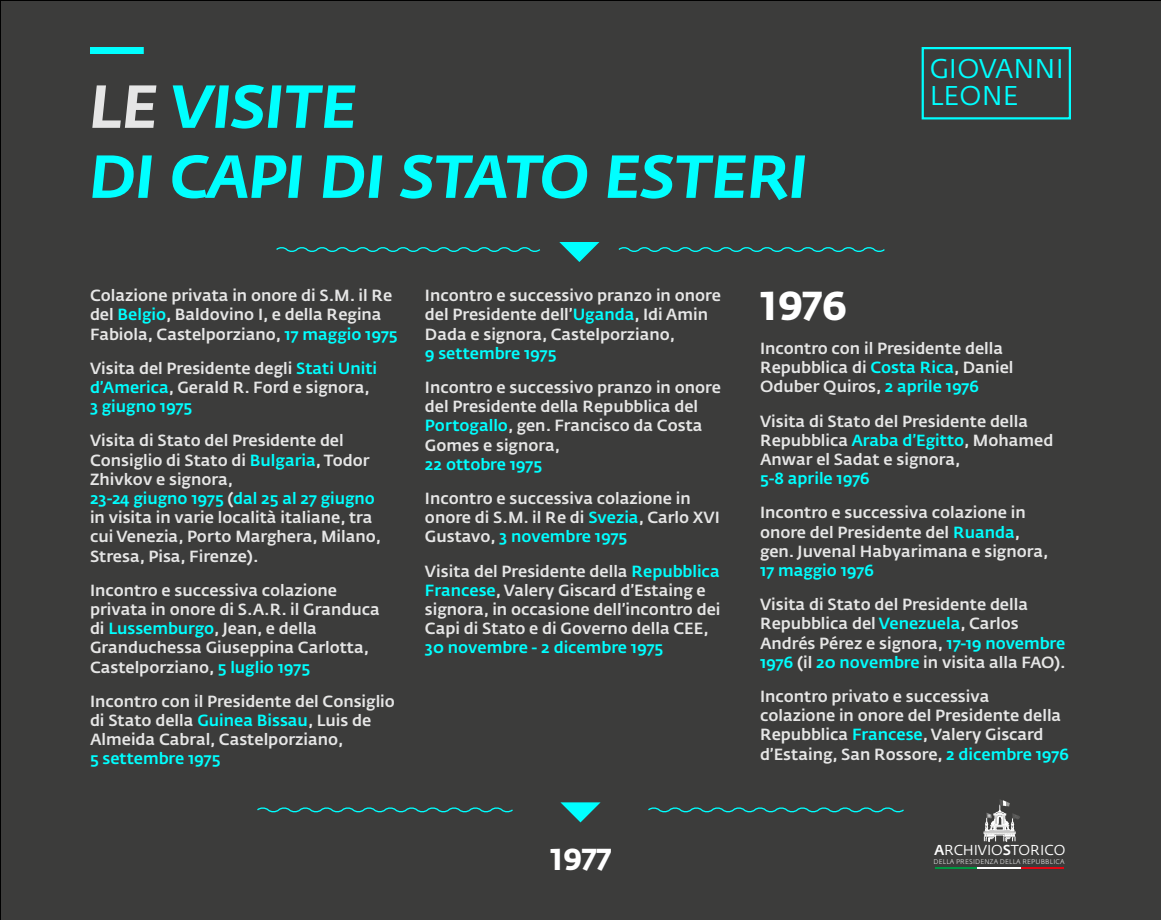
<style>
.page{position:relative;width:1161px;height:920px;background:#3c3c3b}
.page>*{position:absolute;margin:0;border:0;box-sizing:border-box;transform-origin:0 0}
.t1{font:italic 700 60px/70px "Fedra Sans Alt Std";letter-spacing:.02em;color:#0ff}
.t2{font:700 40px "Fedra Sans Alt Std";color:#fff}
.t3{font:700 30px "Fedra Sans Alt Std";color:#fff}
.t4{font:26.9px/26.9px "Fedra Sans Alt Std";letter-spacing:.01em;color:#0ff}
.t5{font:500 16px/19.2px "Fedra Sans Alt Std";color:#e6e6e6}
.t6{font:500 16px "Fedra Sans Alt Std";color:#0ff}
.t7{font:14.2px "Fedra Sans Alt Std";letter-spacing:-.005em;color:#fff}
.t8{font:300 6.7px "Fedra Sans Alt Std";letter-spacing:.03em;color:#fff}
.s1{color:#e6e6e6}
.s2{color:#0ff}
.s3{font-weight:500}
</style>
<div class="page">
<svg style="left:559px;top:242px;width:40px;height:20px"></svg>
<svg style="left:275px;top:245px;width:267px;height:9px;background:#325a59"></svg>
<svg style="left:617px;top:245px;width:269px;height:9px;background:#325a59"></svg>
<hr style="left:935px;top:867px;width:43px;height:2px;background:#009641">
<hr style="left:978px;top:867px;width:44px;height:2px;background:#fff">
<hr style="left:1022px;top:867px;width:42px;height:2px;background:#e30613">
<hr style="left:983px;top:833px;width:33px;height:1px;background:#fff">
<svg style="left:984px;top:799px;width:36px;height:43px;background:#7e7e7d"></svg>
<div style="left:922px;top:47px;width:149px;height:72px;border:2px solid #0ff"></div>
<div style="left:90px;top:47px;width:54px;height:7px;background:#0ff"></div>
<svg style="left:560px;top:802px;width:41px;height:20px"></svg>
<svg style="left:256px;top:806px;width:258px;height:8px;background:#315e5d"></svg>
<svg style="left:647px;top:806px;width:258px;height:8px;background:#315e5d"></svg>
<h1 class="t1" style="left:90px;top:72px;width:718px"><span class="s1">LE</span> VISITE<br>DI CAPI DI STATO ESTERI</h1>
<h3 class="t4" style="left:930px;top:55px;width:136px">GIOVANNI<br>LEONE</h3>
<p class="t5" style="left:90px;top:286px;width:309px">Colazione privata in onore di S.M. il Re del <span class="s2">Belgio</span>, Baldovino I, e della Regina<br>Fabiola, Castelporziano, <span class="s2">17 maggio 1975</span></p>
<p class="t5" style="left:90px;top:359px;width:289px">Visita del Presidente degli <span class="s2">Stati Uniti d’America</span>, Gerald R. Ford e signora,<br><span class="s2">3 giugno 1975</span></p>
<p class="t5" style="left:90px;top:431px;width:293px">Visita di Stato del Presidente del Consiglio di Stato di <span class="s2">Bulgaria</span>, Todor Zhivkov e signora,<br><span class="s2">23-24 giugno 1975</span> (<span class="s2">dal 25 al 27 giugno </span>in visita in varie località italiane, tra cui Venezia, Porto Marghera, Milano, Stresa, Pisa, Firenze).</p>
<p class="t5" style="left:90px;top:581px;width:291px">Incontro e successiva colazione privata in onore di S.A.R. il Granduca di <span class="s2">Lussemburgo</span>, Jean, e della Granduchessa Giuseppina Carlotta, Castelporziano, <span class="s2">5 luglio 1975</span></p>
<p class="t5" style="left:90px;top:692px;width:307px">Incontro con il Presidente del Consiglio di Stato della <span class="s2">Guinea Bissau</span>, Luis de<br>Almeida Cabral, Castelporziano,</p>
<p class="t6" style="left:90px;top:749px;width:132px">5 settembre 1975</p>
<p class="t5" style="left:425px;top:286px;width:297px">Incontro e successivo pranzo in onore del Presidente dell’<span class="s2">Uganda</span>, Idi Amin<br>Dada e signora, Castelporziano,</p>
<p class="t6" style="left:425px;top:343px;width:133px">9 settembre 1975</p>
<p class="t5" style="left:425px;top:378px;width:297px">Incontro e successivo pranzo in onore del Presidente della Repubblica del<br><span class="s2">Portogallo</span>, gen. Francisco da Costa<br>Gomes e signora,</p>
<p class="t6" style="left:425px;top:454px;width:119px">22 ottobre 1975</p>
<p class="t5" style="left:425px;top:489px;width:296px">Incontro e successiva colazione in onore di S.M. il Re di <span class="s2">Svezia</span>, Carlo XVI<br>Gustavo, <span class="s2">3 novembre 1975</span></p>
<p class="t5" style="left:425px;top:561px;width:297px">Visita del Presidente della <span class="s2">Repubblica Francese</span>, Valery Giscard d’Estaing e signora, in occasione dell’incontro dei Capi di Stato e di Governo della CEE,</p>
<p class="t6" style="left:425px;top:638px;width:240px">30 novembre - 2 dicembre 1975</p>
<h3 class="t3" style="left:550px;top:841px;width:62px">1977</h3>
<h2 class="t2" style="left:760px;top:281px;width:89px">1976</h2>
<p class="t5" style="left:760px;top:339px;width:255px">Incontro con il Presidente della<br>Repubblica di <span class="s2">Costa Rica</span>, Daniel<br>Oduber Quiros, <span class="s2">2 aprile 1976</span></p>
<p class="t5" style="left:760px;top:411px;width:295px">Visita di Stato del Presidente della<br>Repubblica <span class="s2">Araba d’Egitto</span>, Mohamed<br>Anwar el Sadat e signora,</p>
<p class="t6" style="left:760px;top:469px;width:111px">5-8 aprile 1976</p>
<p class="t5" style="left:760px;top:503px;width:290px">Incontro e successiva colazione in onore del Presidente del <span class="s2">Ruanda</span>, gen. Juvenal Habyarimana e signora,</p>
<p class="t6" style="left:760px;top:560px;width:116px">17 maggio 1976</p>
<p class="t5" style="left:760px;top:595px;width:307px">Visita di Stato del Presidente della Repubblica del <span class="s2">Venezuela</span>, Carlos Andrés Pérez e signora, <span class="s2">17-19 novembre 1976</span> (il <span class="s2">20 novembre</span> in visita alla FAO).</p>
<p class="t5" style="left:760px;top:687px;width:311px">Incontro privato e successiva<br>colazione in onore del Presidente della Repubblica <span class="s2">Francese</span>, Valery Giscard d’Estaing, San Rossore, <span class="s2">2 dicembre 1976</span></p>
<p class="t7" style="left:934px;top:841px;width:133px"><span class="s3">A</span>RCHIVIO<span class="s3">S</span>TORICO</p>
<p class="t8" style="left:934px;top:857px;width:132px">DELLA PRESIDENZA DELLA REPUBBLICA</p>
</div>
